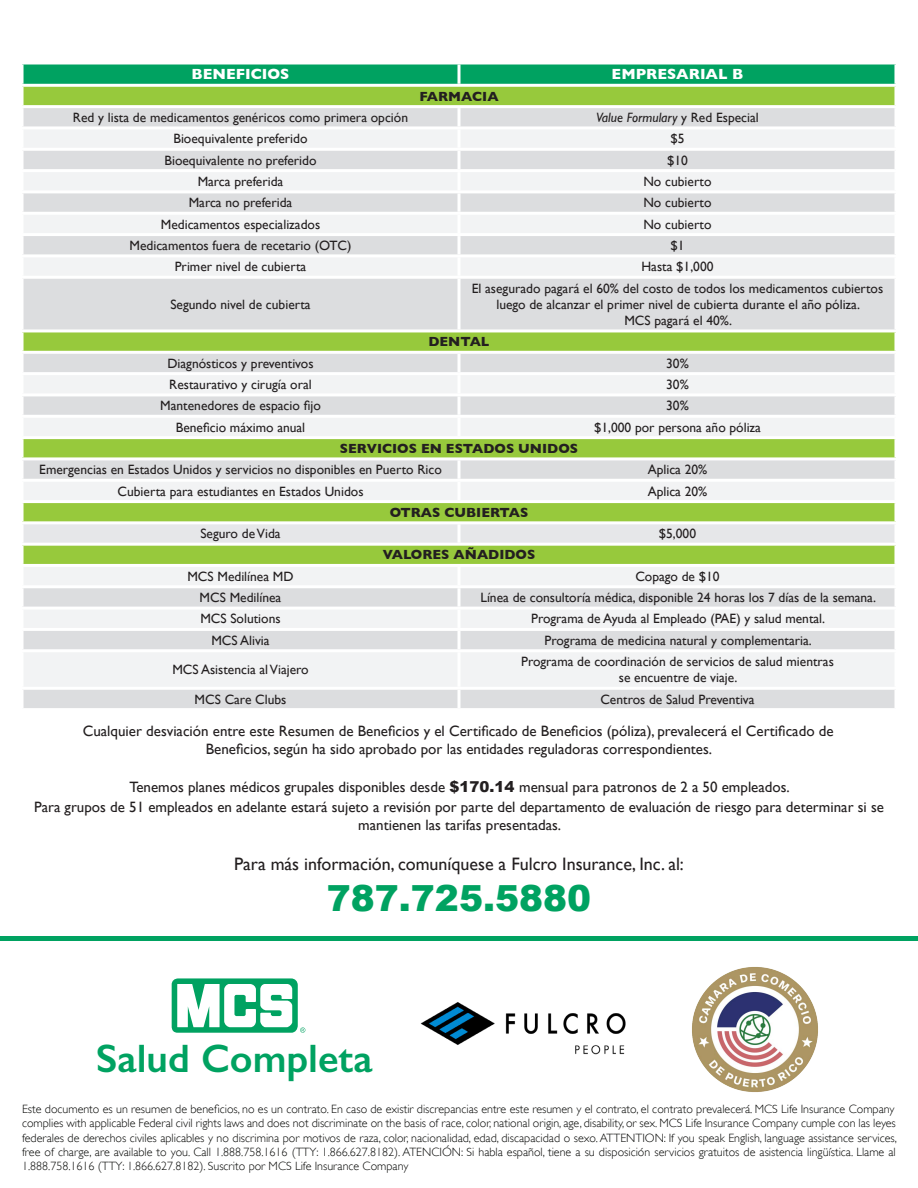
<style>
.page{position:relative;width:918px;height:1188px;background:#fff}
.page>*{position:absolute;margin:0;border:0;box-sizing:border-box;transform-origin:0 0}
.t1{font:600 39.9px "Gill Sans";color:#00a261}
.t2{font:900 36px "Arial";color:#00a261}
.t3{font:18px "Gill Sans";color:#231f20}
.t4{font:15px/18px "Gill Sans";color:#231f20;text-align:center}
.t5{font:700 15px "Gill Sans";color:#fff}
.t6{font:13.5px/16.2px "Gill Sans";color:#231f20;text-align:center}
.t7{font:700 13.5px "Gill Sans";color:#231f20}
.t8{font:italic 13.5px "Gill Sans";color:#231f20}
.t9{font:300 12px/14.4px "Gill Sans";color:#040503;text-align:justify}
.s1{font-style:normal}
.s2{font-family:"Arial";font-weight:900}
</style>
<div class="page">
<div style="left:24px;top:87px;width:870px;height:18px;background:#97c93c"></div>
<div style="left:24px;top:108px;width:870px;height:18px;background:#dcdddf"></div>
<svg style="left:24px;top:130px;width:870px;height:557px"></svg>
<svg style="left:22px;top:64px;width:874px;height:20px;background:#09a566"></svg>
<hr style="left:894px;top:65px;width:3px;height:19px;background:#fff">
<hr style="left:21px;top:521px;width:438px;height:3px;background:#fff">
<hr style="left:459px;top:521px;width:438px;height:3px;background:#fff">
<div style="left:23px;top:524px;width:871px;height:19px;background:#e6e7e9"></div>
<hr style="left:21px;top:543px;width:438px;height:3px;background:#fff">
<hr style="left:459px;top:543px;width:438px;height:3px;background:#fff">
<hr style="left:21px;top:393px;width:438px;height:3px;background:#fff">
<hr style="left:21px;top:415px;width:438px;height:3px;background:#fff">
<hr style="left:459px;top:393px;width:438px;height:3px;background:#fff">
<hr style="left:459px;top:415px;width:438px;height:3px;background:#fff">
<hr style="left:21px;top:351px;width:438px;height:3px;background:#fff">
<hr style="left:21px;top:372px;width:438px;height:3px;background:#fff">
<hr style="left:459px;top:351px;width:438px;height:3px;background:#fff">
<svg style="left:458px;top:354px;width:2px;height:82px"></svg>
<hr style="left:459px;top:372px;width:438px;height:3px;background:#fff">
<hr style="left:21px;top:276px;width:438px;height:3px;background:#fff">
<hr style="left:21px;top:329px;width:438px;height:3px;background:#fff">
<hr style="left:459px;top:276px;width:438px;height:3px;background:#fff">
<hr style="left:458px;top:279px;width:2px;height:50px;background:#fff">
<hr style="left:459px;top:329px;width:438px;height:3px;background:#fff">
<hr style="left:459px;top:233px;width:438px;height:3px;background:#fff">
<hr style="left:459px;top:254px;width:438px;height:3px;background:#fff">
<hr style="left:21px;top:233px;width:438px;height:3px;background:#fff">
<hr style="left:21px;top:254px;width:438px;height:3px;background:#fff">
<hr style="left:21px;top:190px;width:438px;height:3px;background:#fff">
<hr style="left:21px;top:212px;width:438px;height:3px;background:#fff">
<hr style="left:459px;top:190px;width:438px;height:3px;background:#fff">
<hr style="left:459px;top:212px;width:438px;height:3px;background:#fff">
<hr style="left:459px;top:148px;width:438px;height:3px;background:#fff">
<hr style="left:459px;top:169px;width:438px;height:3px;background:#fff">
<hr style="left:21px;top:148px;width:438px;height:3px;background:#fff">
<hr style="left:21px;top:169px;width:438px;height:3px;background:#fff">
<svg style="left:458px;top:108px;width:2px;height:168px"></svg>
<hr style="left:459px;top:126px;width:438px;height:3px;background:#fff">
<hr style="left:21px;top:457px;width:438px;height:3px;background:#fff">
<hr style="left:21px;top:479px;width:438px;height:3px;background:#fff">
<hr style="left:459px;top:457px;width:438px;height:3px;background:#fff">
<hr style="left:459px;top:479px;width:438px;height:3px;background:#fff">
<hr style="left:21px;top:436px;width:438px;height:3px;background:#fff">
<hr style="left:459px;top:436px;width:438px;height:3px;background:#fff">
<hr style="left:21px;top:500px;width:438px;height:3px;background:#fff">
<svg style="left:458px;top:460px;width:2px;height:40px"></svg>
<hr style="left:459px;top:500px;width:438px;height:3px;background:#fff">
<hr style="left:21px;top:564px;width:438px;height:3px;background:#fff">
<hr style="left:459px;top:564px;width:438px;height:3px;background:#fff">
<hr style="left:459px;top:585px;width:438px;height:3px;background:#fff">
<hr style="left:459px;top:607px;width:438px;height:3px;background:#fff">
<hr style="left:21px;top:628px;width:438px;height:3px;background:#fff">
<hr style="left:459px;top:628px;width:438px;height:3px;background:#fff">
<hr style="left:21px;top:585px;width:438px;height:3px;background:#fff">
<svg style="left:458px;top:567px;width:2px;height:82px"></svg>
<hr style="left:21px;top:607px;width:438px;height:3px;background:#fff">
<hr style="left:21px;top:649px;width:438px;height:3px;background:#fff">
<hr style="left:459px;top:649px;width:438px;height:3px;background:#fff">
<hr style="left:458px;top:652px;width:2px;height:35px;background:#fff">
<div style="left:23px;top:690px;width:871px;height:18px;background:#dcdddf"></div>
<img style="left:692px;top:967px;width:126px;height:125px">
<svg style="left:172px;top:978px;width:133px;height:55px"></svg>
<img style="left:420px;top:1002px;width:206px;height:53px">
<div style="left:0;top:936px;width:918px;height:5px;background:#00a261"></div>
<p class="t5" style="left:192px;top:62px;width:99px">BENEFICIOS</p>
<p class="t5" style="left:612px;top:62px;width:133px">EMPRESARIAL B</p>
<p class="t7" style="left:419px;top:85px;width:81px">FARMACIA</p>
<p class="t6" style="left:73px;top:109px;width:337px">Red y lista de medicamentos genéricos como primera opción</p>
<p class="t8" style="left:596px;top:110px;width:164px">Value Formulary <span class="s1">y Red Especial</span></p>
<p class="t6" style="left:173px;top:130px;width:136px">Bioequivalente preferido</p>
<p class="t6" style="left:670px;top:130px;width:16px">$5</p>
<p class="t6" style="left:164px;top:152px;width:154px">Bioequivalente no preferido</p>
<p class="t6" style="left:667px;top:152px;width:22px">$10</p>
<p class="t6" style="left:198px;top:173px;width:87px">Marca preferida</p>
<p class="t6" style="left:643px;top:173px;width:70px">No cubierto</p>
<p class="t6" style="left:189px;top:194px;width:105px">Marca no preferida</p>
<p class="t6" style="left:643px;top:194px;width:70px">No cubierto</p>
<p class="t6" style="left:161px;top:216px;width:161px">Medicamentos especializados</p>
<p class="t6" style="left:643px;top:216px;width:70px">No cubierto</p>
<p class="t6" style="left:130px;top:237px;width:223px">Medicamentos fuera de recetario (OTC)</p>
<p class="t6" style="left:670px;top:237px;width:16px">$1</p>
<p class="t6" style="left:175px;top:258px;width:133px">Primer nivel de cubierta</p>
<p class="t6" style="left:641px;top:258px;width:74px">Hasta $1,000</p>
<p class="t6" style="left:170px;top:296px;width:142px">Segundo nivel de cubierta</p>
<p class="t6" style="left:472px;top:280px;width:413px">El asegurado pagará el 60% del costo de todos los medicamentos cubiertos luego de alcanzar el primer nivel de cubierta durante el año póliza.</p>
<p class="t6" style="left:624px;top:312px;width:109px">MCS pagará el 40%.</p>
<p class="t7" style="left:428px;top:331px;width:63px">DENTAL</p>
<p class="t6" style="left:167px;top:355px;width:148px">Diagnósticos y preventivos</p>
<p class="t6" style="left:666px;top:355px;width:24px">30%</p>
<p class="t6" style="left:169px;top:376px;width:144px">Restaurativo y cirugía oral</p>
<p class="t6" style="left:666px;top:376px;width:24px">30%</p>
<p class="t6" style="left:160px;top:397px;width:162px">Mantenedores de espacio fijo</p>
<p class="t6" style="left:666px;top:397px;width:24px">30%</p>
<p class="t6" style="left:176px;top:419px;width:131px">Beneficio máximo anual</p>
<p class="t6" style="left:594px;top:419px;width:169px">$1,000 por persona año póliza</p>
<p class="t7" style="left:340px;top:438px;width:240px">SERVICIOS EN ESTADOS UNIDOS</p>
<p class="t6" style="left:39px;top:461px;width:404px">Emergencias en Estados Unidos y servicios no disponibles en Puerto Rico</p>
<p class="t6" style="left:648px;top:461px;width:61px">Aplica 20%</p>
<p class="t6" style="left:118px;top:483px;width:247px">Cubierta para estudiantes en Estados Unidos</p>
<p class="t6" style="left:648px;top:483px;width:61px">Aplica 20%</p>
<p class="t7" style="left:390px;top:502px;width:140px">OTRAS CUBIERTAS</p>
<p class="t6" style="left:200px;top:525px;width:82px">Seguro de Vida</p>
<p class="t6" style="left:659px;top:525px;width:39px">$5,000</p>
<p class="t7" style="left:383px;top:544px;width:154px">VALORES AÑADIDOS</p>
<p class="t6" style="left:187px;top:568px;width:108px">MCS Medilínea MD</p>
<p class="t6" style="left:635px;top:568px;width:86px">Copago de $10</p>
<p class="t6" style="left:200px;top:589px;width:83px">MCS Medilínea</p>
<p class="t6" style="left:480px;top:589px;width:397px">Línea de consultoría médica, disponible 24 horas los 7 días de la semana.</p>
<p class="t6" style="left:200px;top:611px;width:82px">MCS Solutions</p>
<p class="t6" style="left:531px;top:611px;width:296px">Programa de Ayuda al Empleado (PAE) y salud mental.</p>
<p class="t6" style="left:211px;top:632px;width:60px">MCS Alivia</p>
<p class="t6" style="left:545px;top:632px;width:269px">Programa de medicina natural y complementaria.</p>
<p class="t6" style="left:172px;top:661px;width:138px">MCS Asistencia al Viajero</p>
<p class="t6" style="left:521px;top:653px;width:314px">Programa de coordinación de servicios de salud mientras</p>
<p class="t6" style="left:619px;top:670px;width:120px">se encuentre de viaje.</p>
<p class="t6" style="left:195px;top:691px;width:93px">MCS Care Clubs</p>
<p class="t6" style="left:600px;top:691px;width:156px">Centros de Salud Preventiva</p>
<p class="t4" style="left:83px;top:722px;width:752px">Cualquier desviación entre este Resumen de Beneficios y el Certificado de Beneficios (póliza), prevalecerá el Certificado de<br>Beneficios, según ha sido aprobado por las entidades reguladoras correspondientes.</p>
<p class="t4" style="left:130px;top:777px;width:662px">Tenemos planes médicos grupales disponibles desde <span class="s2">$170.14</span> mensual para patronos de 2 a 50 empleados.</p>
<p class="t4" style="left:34px;top:798px;width:851px">Para grupos de 51 empleados en adelante estará sujeto a revisión por parte del departamento de evaluación de riesgo para determinar si se mantienen las tarifas presentadas.</p>
<p class="t3" style="left:234px;top:853px;width:451px">Para más información, comuníquese a Fulcro Insurance, Inc. al:</p>
<p class="t2" style="left:327px;top:872px;width:266px">787.725.5880</p>
<h1 class="t1" style="left:96px;top:1034px;width:278px">Salud Completa</h1>
<p class="t9" style="left:22px;top:1102px;width:874px">Este documento es un resumen de beneficios, no es un contrato. En caso de existir discrepancias entre este resumen y el contrato, el contrato prevalecerá. MCS Life Insurance Company</p>
<p class="t9" style="left:22px;top:1116px;width:875px">complies with applicable Federal civil rights laws and does not discriminate on the basis of race, color, national origin, age, disability, or sex. MCS Life Insurance Company cumple con las leyes</p>
<p class="t9" style="left:22px;top:1130px;width:876px">federales de derechos civiles aplicables y no discrimina por motivos de raza, color, nacionalidad, edad, discapacidad o sexo. ATTENTION: If you speak English, language assistance services, free of charge, are available to you. Call 1.888.758.1616 (TTY: 1.866.627.8182). ATENCIÓN: Si habla español, tiene a su disposición servicios gratuitos de asistencia lingüística. Llame al 1.888.758.1616 (TTY: 1.866.627.8182). Suscrito por MCS Life Insurance Company</p>
</div>
